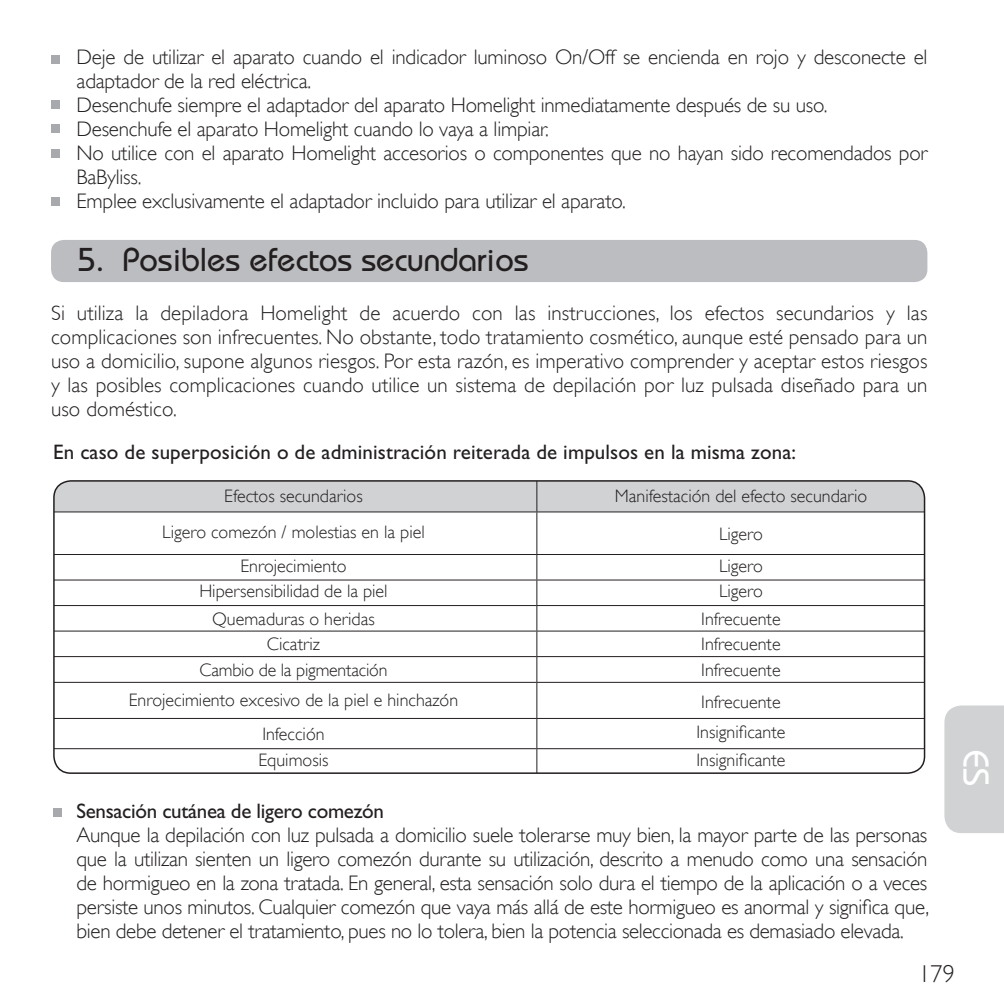
<style>
.page{position:relative;width:1004px;height:1004px;background:#fff}
.page>*{position:absolute;margin:0;border:0;box-sizing:border-box;transform-origin:0 0}
.t1{font:500 36px "Bauhaus";color:#fff}
.t2{font:500 33px "Bauhaus";color:#231f20}
.t3{font:300 24.3px "Gill Sans";color:#231f20}
.t4{font:300 21px/24px "Gill Sans";letter-spacing:-.01em;color:#231f20;text-align:justify}
.t5{font:21px "Gill Sans Std";letter-spacing:.005em;color:#231f20}
.t6{font:21px "Gill Sans Std";letter-spacing:-.015em;color:#231f20}
.t7{font:300 18px "Gill Sans";color:#231f20}
</style>
<div class="page">
<div style="left:944px;top:705px;width:59px;height:128px;background:#d1d2d4"></div>
<svg style="left:51px;top:101px;width:9px;height:8px"></svg>
<svg style="left:51px;top:56px;width:9px;height:8px"></svg>
<svg style="left:51px;top:124px;width:9px;height:9px"></svg>
<svg style="left:51px;top:149px;width:9px;height:8px"></svg>
<svg style="left:51px;top:197px;width:9px;height:9px"></svg>
<div style="left:51px;top:240px;width:876px;height:42px;background:#bcbdc0;border-radius:13px"></div>
<div style="left:54px;top:481px;width:870px;height:30px;background:#d1d2d4"></div>
<hr style="left:536px;top:481px;width:1px;height:30px;background:#231f20">
<hr style="left:54px;top:511px;width:483px;height:1px;background:#231f20">
<hr style="left:536px;top:512px;width:1px;height:42px;background:#231f20">
<hr style="left:537px;top:511px;width:387px;height:1px;background:#231f20">
<hr style="left:54px;top:554px;width:483px;height:1px;background:#231f20">
<hr style="left:537px;top:554px;width:387px;height:1px;background:#231f20">
<hr style="left:54px;top:579px;width:483px;height:1px;background:#231f20">
<hr style="left:54px;top:605px;width:483px;height:1px;background:#231f20">
<hr style="left:54px;top:630px;width:483px;height:1px;background:#231f20">
<hr style="left:54px;top:656px;width:483px;height:1px;background:#231f20">
<hr style="left:54px;top:681px;width:483px;height:2px;background:#231f20">
<svg style="left:536px;top:555px;width:1px;height:127px"></svg>
<hr style="left:536px;top:682px;width:1px;height:36px;background:#231f20">
<hr style="left:537px;top:579px;width:387px;height:1px;background:#231f20">
<hr style="left:537px;top:605px;width:387px;height:1px;background:#231f20">
<hr style="left:537px;top:630px;width:387px;height:1px;background:#231f20">
<hr style="left:537px;top:656px;width:387px;height:1px;background:#231f20">
<hr style="left:537px;top:681px;width:387px;height:2px;background:#231f20">
<hr style="left:54px;top:718px;width:483px;height:1px;background:#231f20">
<hr style="left:536px;top:718px;width:1px;height:30px;background:#231f20">
<hr style="left:537px;top:718px;width:387px;height:1px;background:#231f20">
<hr style="left:54px;top:748px;width:483px;height:1px;background:#231f20">
<svg style="left:536px;top:749px;width:1px;height:22px"></svg>
<hr style="left:537px;top:748px;width:387px;height:1px;background:#231f20">
<div style="left:53px;top:480px;width:872px;height:294px;border:2px solid #231f20;border-radius:17px"></div>
<svg style="left:53px;top:808px;width:9px;height:8px"></svg>
<p class="t4" style="left:77px;top:45px;width:852px;text-align:left">Deje de utilizar el aparato cuando el indicador luminoso On/Off se encienda en rojo y desconecte el adaptador de la red eléctrica.<br>Desenchufe siempre el adaptador del aparato Homelight inmediatamente después de su uso.<br>Desenchufe el aparato Homelight cuando lo vaya a limpiar.<br>No utilice con el aparato Homelight accesorios o componentes que no hayan sido recomendados por BaByliss.<br>Emplee exclusivamente el adaptador incluido para utilizar el aparato.</p>
<h2 class="t2" style="left:77px;top:240px;width:453px">5. Posibles efectos secundarios</h2>
<p class="t4" style="left:51px;top:301px;width:878px">Si utiliza la depiladora Homelight de acuerdo con las instrucciones, los efectos secundarios y las complicaciones son infrecuentes. No obstante, todo tratamiento cosmético, aunque esté pensado para un uso a domicilio, supone algunos riesgos. Por esta razón, es imperativo comprender y aceptar estos riesgos y las posibles complicaciones cuando utilice un sistema de depilación por luz pulsada diseñado para un uso doméstico.</p>
<p class="t5" style="left:53px;top:440px;width:744px">En caso de superposición o de administración reiterada de impulsos en la misma zona:</p>
<p class="t7" style="left:224px;top:485px;width:140px">Efectos secundarios</p>
<p class="t7" style="left:614px;top:485px;width:254px">Manifestación del efecto secundario</p>
<p class="t7" style="left:162px;top:521px;width:264px">Ligero comezón / molestias en la piel</p>
<p class="t7" style="left:719px;top:523px;width:45px">Ligero</p>
<p class="t7" style="left:240px;top:555px;width:108px">Enrojecimiento</p>
<p class="t7" style="left:719px;top:555px;width:45px">Ligero</p>
<p class="t7" style="left:199px;top:580px;width:190px">Hipersensibilidad de la piel</p>
<p class="t7" style="left:719px;top:580px;width:45px">Ligero</p>
<p class="t7" style="left:212px;top:608px;width:164px">Quemaduras o heridas</p>
<p class="t7" style="left:701px;top:608px;width:81px">Infrecuente</p>
<p class="t7" style="left:267px;top:633px;width:55px">Cicatriz</p>
<p class="t7" style="left:701px;top:633px;width:81px">Infrecuente</p>
<p class="t7" style="left:199px;top:659px;width:189px">Cambio de la pigmentación</p>
<p class="t7" style="left:701px;top:659px;width:81px">Infrecuente</p>
<p class="t7" style="left:129px;top:690px;width:331px">Enrojecimiento excesivo de la piel e hinchazón</p>
<p class="t7" style="left:701px;top:691px;width:81px">Infrecuente</p>
<p class="t7" style="left:262px;top:723px;width:64px">Infección</p>
<p class="t7" style="left:696px;top:721px;width:90px">Insignificante</p>
<p class="t7" style="left:258px;top:749px;width:71px">Equimosis</p>
<p class="t7" style="left:696px;top:749px;width:90px">Insignificante</p>
<p class="t6" style="left:77px;top:799px;width:309px">Sensación cutánea de ligero comezón</p>
<p class="t4" style="left:77px;top:823px;width:854px">Aunque la depilación con luz pulsada a domicilio suele tolerarse muy bien, la mayor parte de las personas que la utilizan sienten un ligero comezón durante su utilización, descrito a menudo como una sensación de hormigueo en la zona tratada. En general, esta sensación solo dura el tiempo de la aplicación o a veces persiste unos minutos. Cualquier comezón que vaya más allá de este hormigueo es anormal y significa que, bien debe detener el tratamiento, pues no lo tolera, bien la potencia seleccionada es demasiado elevada.</p>
<p class="t3" style="left:918px;top:960px;width:38px">179</p>
<h1 class="t1" style="left:997px;top:750px;width:37px;rotate:90deg">ES</h1>
</div>
